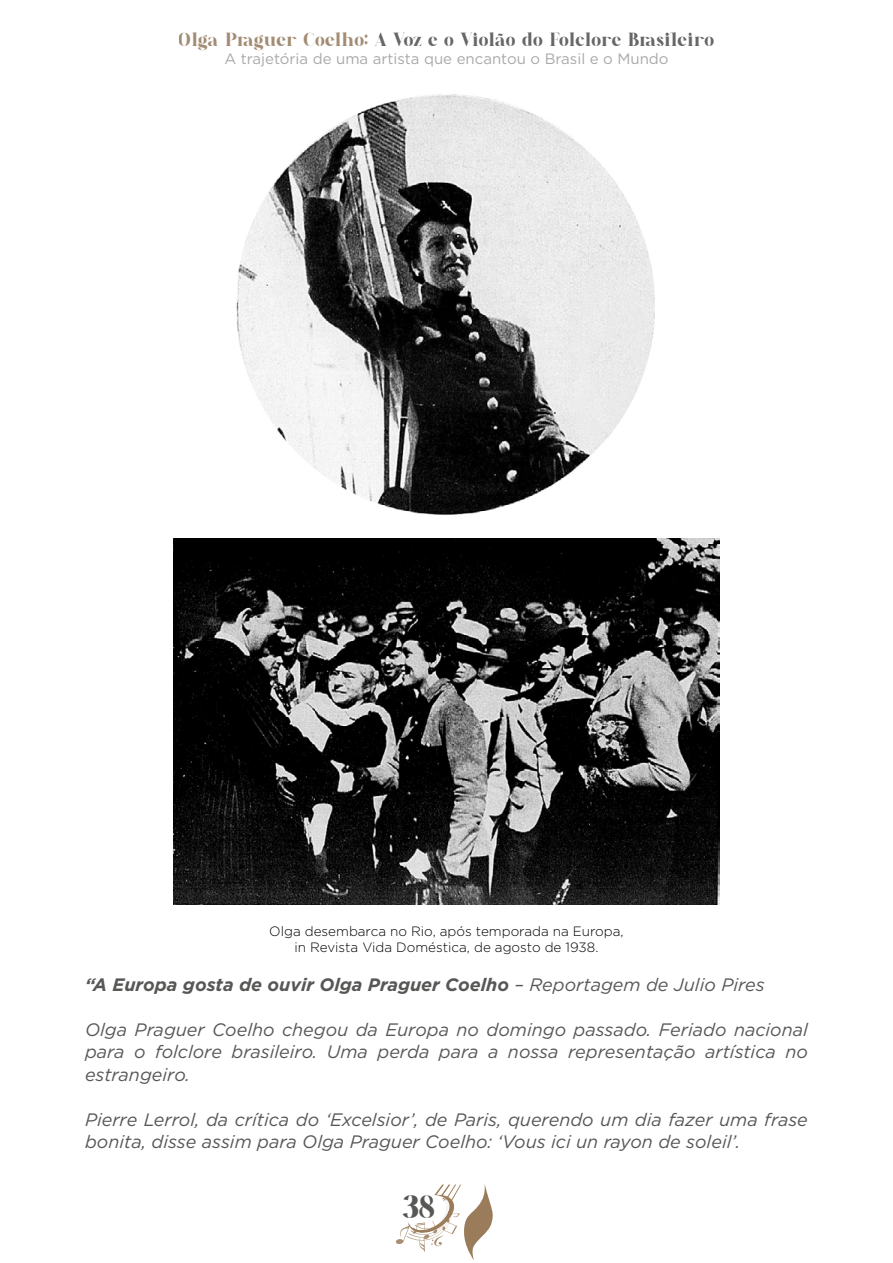
<style>
.page{position:relative;width:893px;height:1263px;background:#fff}
.page>*{position:absolute;margin:0;border:0;box-sizing:border-box;transform-origin:0 0}
.t1{font:25.5px "ANDREWELEGANT";color:#575756}
.t2{font:italic 18px/22.5px "Gotham";color:#575756;text-align:justify}
.t3{font:italic 700 18px "Gotham";color:#575756}
.t4{font:15px "ANDREWELEGANT";color:#000}
.t5{font:15px "Gotham";color:#706f6f}
.t6{font:300 13.5px/16.2px "Gotham";color:#000;text-align:center}
.s1{color:#643f15}
.s2{font-weight:400}
</style>
<div class="page">
<svg style="left:396px;top:1184px;width:97px;height:76px"></svg>
<img style="left:236px;top:94px;width:419px;height:421px">
<img style="left:174px;top:539px;width:545px;height:365px">
<p class="t4" style="left:179px;top:28px;width:537px"><span class="s1">Olga Praguer Coelho:</span> A Voz e o Violão do Folclore Brasileiro</p>
<p class="t5" style="left:224px;top:49px;width:446px">A trajetória de uma artista que encantou o Brasil e o Mundo</p>
<p class="t6" style="left:269px;top:922px;width:356px">Olga desembarca no Rio, após temporada na Europa, in Revista Vida Doméstica, de agosto de 1938.</p>
<p class="t3" style="left:85px;top:972px;width:681px">“A Europa gosta de ouvir Olga Praguer Coelho <span class="s2">– Reportagem de Julio Pires</span></p>
<p class="t2" style="left:85px;top:1018px;width:724px">Olga Praguer Coelho chegou da Europa no domingo passado. Feriado nacional para o folclore brasileiro. Uma perda para a nossa representação artística no estrangeiro.</p>
<p class="t2" style="left:85px;top:1108px;width:724px">Pierre Lerrol, da crítica do ‘Excelsior’, de Paris, querendo um dia fazer uma frase bonita, disse assim para Olga Praguer Coelho: ‘Vous ici un rayon de soleil’.</p>
<h1 class="t1" style="left:402px;top:1187px;width:34px">38</h1>
</div>
